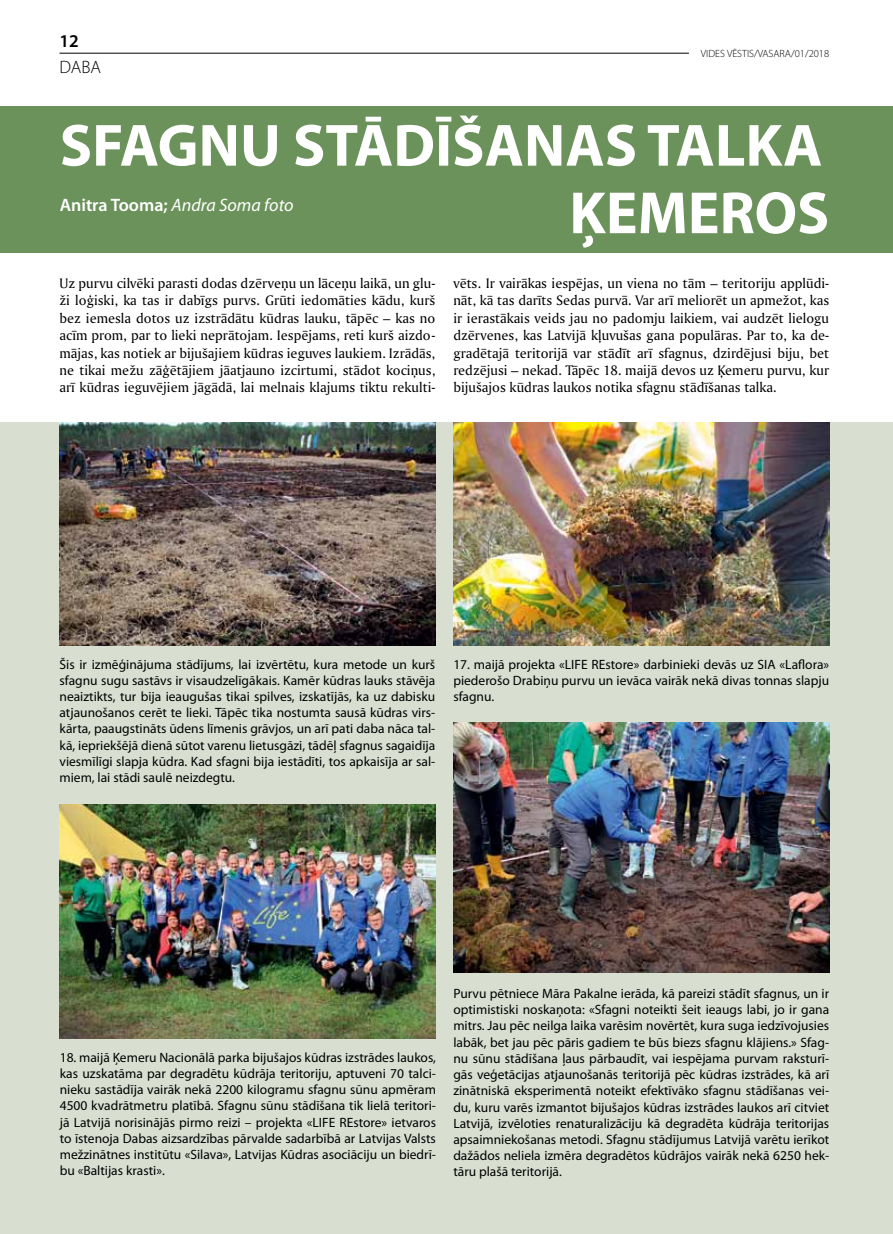
<style>
.page{position:relative;width:893px;height:1234px;background:#fff}
.page>*{position:absolute;margin:0;border:0;box-sizing:border-box;transform-origin:0 0}
.t1{font:700 60px/67.5px "Myriad Pro";color:#fff;text-align:right}
.t2{font:italic 18px "Myriad Pro";color:#fff}
.t3{font:300 18px "Myriad Pro";color:#000}
.t4{font:600 18px "Myriad Pro";color:#000}
.t5{font:14.55px/17.4px "Amerigo TL Baltic Roman A";color:#000;text-align:justify}
.t6{font:13.5px/16.2px "Myriad Pro";color:#000;text-align:justify}
.t7{font:300 10.5px "Myriad Pro";color:#000}
.s1{font-weight:600;font-style:normal}
</style>
<div class="page">
<div style="left:0;top:422px;width:893px;height:811px;background:#d8dfd1"></div>
<div style="left:0;top:106px;width:893px;height:147px;background:#6b925a"></div>
<hr style="left:60px;top:53px;width:629px;height:1px;background:#000">
<img style="left:60px;top:422px;width:375px;height:223px">
<img style="left:453px;top:422px;width:376px;height:223px">
<img style="left:60px;top:804px;width:376px;height:234px">
<img style="left:453px;top:722px;width:376px;height:249px">
<h2 class="t4" style="left:60px;top:30px;width:21px">12</h2>
<h2 class="t3" style="left:60px;top:56px;width:43px">DABA</h2>
<p class="t7" style="left:701px;top:47px;width:130px">VIDES VĒSTIS/VASARA/01/2018</p>
<h1 class="t1" style="left:60px;top:110px;width:771px">SFAGNU STĀDĪŠANAS TALKA<br>ĶEMEROS</h1>
<h2 class="t2" style="left:60px;top:193px;width:235px"><span class="s1">Anitra Tooma;</span> Andra Soma foto</h2>
<p class="t5" style="left:60px;top:274px;width:377px">Uz purvu cilvēki parasti dodas dzērveņu un lāceņu laikā, un glu&shy;ži loģiski, ka tas ir dabīgs purvs. Grūti iedomāties kādu, kurš bez iemesla dotos uz izstrādātu kūdras lauku, tāpēc – kas no acīm prom, par to lieki neprātojam. Iespējams, reti kurš aizdo&shy;mājas, kas notiek ar bijušajiem kūdras ieguves laukiem. Izrādās, ne tikai mežu zāģētājiem jāatjauno izcirtumi, stādot kociņus, arī kūdras ieguvējiem jāgādā, lai melnais klajums tiktu rekulti-</p>
<p class="t5" style="left:453px;top:274px;width:377px">vēts. Ir vairākas iespējas, un viena no tām – teritoriju applūdi&shy;nāt, kā tas darīts Sedas purvā. Var arī meliorēt un apmežot, kas ir ierastākais veids jau no padomju laikiem, vai audzēt lielogu dzērvenes, kas Latvijā kļuvušas gana populāras. Par to, ka de&shy;gradētajā teritorijā var stādīt arī sfagnus, dzirdējusi biju, bet redzējusi – nekad. Tāpēc 18. maijā devos uz Ķemeru purvu, kur bijušajos kūdras laukos notika sfagnu stādīšanas talka.</p>
<p class="t6" style="left:60px;top:655px;width:377px">Šis ir izmēģinājuma stādījums, lai izvērtētu, kura metode un kurš sfagnu sugu sastāvs ir visaudzelīgākais. Kamēr kūdras lauks stāvēja neaiztikts, tur bija ieaugušas tikai spilves, izskatījās, ka uz dabisku atjaunošanos cerēt te lieki. Tāpēc tika nostumta sausā kūdras virs&shy;kārta, paaugstināts ūdens līmenis grāvjos, un arī pati daba nāca tal&shy;kā, iepriekšējā dienā sūtot varenu lietusgāzi, tādēļ sfagnus sagaidīja viesmīlīgi slapja kūdra. Kad sfagni bija iestādīti, tos apkaisīja ar sal&shy;miem, lai stādi saulē neizdegtu.</p>
<p class="t6" style="left:453px;top:655px;width:377px">17. maijā projekta «LIFE REstore» darbinieki devās uz SIA «Laflora» piederošo Drabiņu purvu un ievāca vairāk nekā divas tonnas slapju sfagnu.</p>
<p class="t6" style="left:60px;top:1048px;width:378px">18. maijā Ķemeru Nacionālā parka bijušajos kūdras izstrādes laukos, kas uzskatāma par degradētu kūdrāja teritoriju, aptuveni 70 talci&shy;nieku sastādīja vairāk nekā 2200 kilogramu sfagnu sūnu apmēram 4500 kvadrātmetru platībā. Sfagnu sūnu stādīšana tik lielā teritori&shy;jā Latvijā norisinājās pirmo reizi – projekta «LIFE REstore» ietvaros to īstenoja Dabas aizsardzības pārvalde sadarbībā ar Latvijas Valsts mežzinātnes institūtu «Silava», Latvijas Kūdras asociāciju un biedrī&shy;bu «Baltijas krasti».</p>
<p class="t6" style="left:453px;top:984px;width:377px">Purvu pētniece Māra Pakalne ierāda, kā pareizi stādīt sfagnus, un ir optimistiski noskaņota: «Sfagni noteikti šeit ieaugs labi, jo ir gana mitrs. Jau pēc neilga laika varēsim novērtēt, kura suga iedzīvojusies labāk, bet jau pēc pāris gadiem te būs biezs sfagnu klājiens.» Sfag&shy;nu sūnu stādīšana ļaus pārbaudīt, vai iespējama purvam raksturī&shy;gās veģetācijas atjaunošanās teritorijā pēc kūdras izstrādes, kā arī zinātniskā eksperimentā noteikt efektīvāko sfagnu stādīšanas vei&shy;du, kuru varēs izmantot bijušajos kūdras izstrādes laukos arī citviet Latvijā, izvēloties renaturalizāciju kā degradēta kūdrāja teritorijas apsaimniekošanas metodi. Sfagnu stādījumus Latvijā varētu ierīkot dažādos neliela izmēra degradētos kūdrājos vairāk nekā 6250 hek&shy;tāru plašā teritorijā.</p>
</div>
